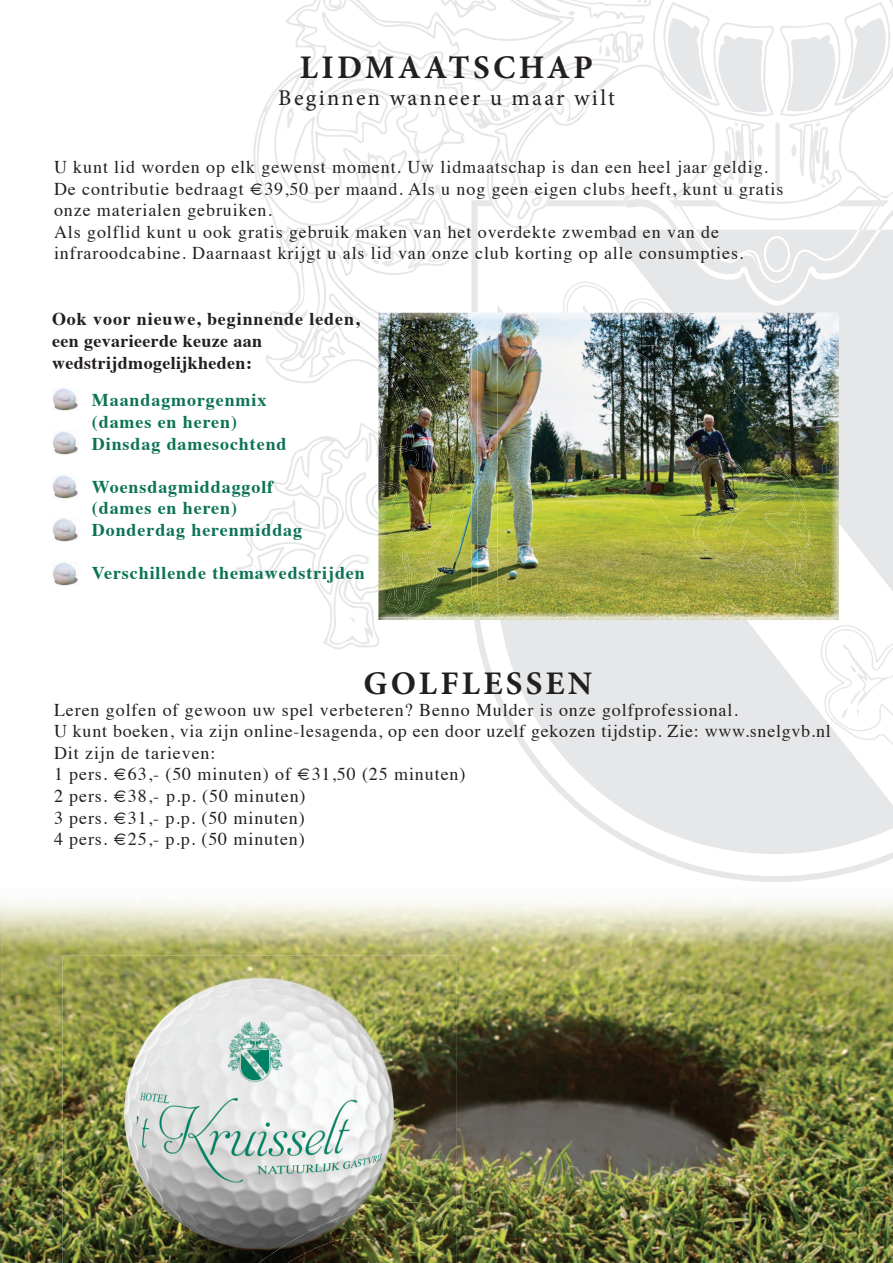
<style>
.page{position:relative;width:893px;height:1263px;background:#fff}
.page>*{position:absolute;margin:0;border:0;box-sizing:border-box;transform-origin:0 0}
.t1{font:700 33px "Minion Pro";letter-spacing:.1em;color:#231f20}
.t2{font:22.5px "Minion Pro";letter-spacing:.1em;color:#231f20}
.t3{font:18px/21.6px "Times";letter-spacing:.05em;color:#231f20}
.t4{font:700 18px/21.6px "Times";letter-spacing:.05em;color:#0c7355}
.t5{font:700 18px/21.6px "Times";letter-spacing:.02em;color:#231f20}
</style>
<div class="page">
<svg style="left:479px;top:649px;width:414px;height:233px"></svg>
<svg style="left:497px;top:649px;width:396px;height:205px;fill:#e6e7e9"></svg>
<svg style="left:820px;top:649px;width:73px;height:96px"></svg>
<svg style="left:236px;top:0;width:657px;height:649px"></svg>
<svg style="left:381px;top:168px;width:4px;height:11px"></svg>
<svg style="left:287px;top:107px;width:30px;height:88px"></svg>
<img style="left:0;top:899px;width:893px;height:95px">
<img style="left:0;top:994px;width:63px;height:269px">
<img style="left:456px;top:994px;width:437px;height:269px">
<img style="left:53px;top:388px;width:25px;height:23px">
<img style="left:53px;top:431px;width:25px;height:23px">
<img style="left:53px;top:475px;width:25px;height:23px">
<img style="left:53px;top:518px;width:25px;height:24px">
<img style="left:53px;top:562px;width:25px;height:23px">
<svg style="left:490px;top:0;width:403px;height:314px"></svg>
<img style="left:414px;top:617px;width:425px;height:3px">
<svg style="left:474px;top:617px;width:6px;height:3px"></svg>
<img style="left:500px;top:617px;width:247px;height:3px">
<img style="left:480px;top:313px;width:17px;height:304px">
<img style="left:788px;top:523px;width:51px;height:94px">
<img style="left:477px;top:313px;width:3px;height:304px">
<img style="left:745px;top:313px;width:94px;height:210px">
<img style="left:497px;top:313px;width:248px;height:304px">
<img style="left:562px;top:313px;width:117px;height:100px">
<img style="left:689px;top:454px;width:123px;height:133px">
<img style="left:586px;top:313px;width:59px;height:58px">
<img style="left:631px;top:321px;width:14px;height:6px">
<img style="left:656px;top:355px;width:13px;height:21px">
<img style="left:693px;top:457px;width:103px;height:118px">
<img style="left:787px;top:512px;width:18px;height:27px">
<svg style="left:796px;top:541px;width:11px;height:11px"></svg>
<img style="left:711px;top:482px;width:66px;height:55px">
<svg style="left:720px;top:474px;width:5px;height:7px"></svg>
<img style="left:414px;top:313px;width:63px;height:304px">
<img style="left:414px;top:321px;width:58px;height:186px">
<svg style="left:249px;top:226px;width:165px;height:419px"></svg>
<img style="left:438px;top:394px;width:18px;height:38px">
<img style="left:458px;top:414px;width:6px;height:26px">
<svg style="left:445px;top:435px;width:14px;height:38px"></svg>
<img style="left:63px;top:956px;width:393px;height:307px">
<img style="left:258px;top:1202px;width:197px;height:61px">
<h1 class="t1" style="left:300px;top:44px;width:295px">LIDMAATSCHAP</h1>
<p class="t2" style="left:278px;top:83px;width:338px">Beginnen wanneer u maar wilt</p>
<p class="t3" style="left:54px;top:155px;width:731px">U kunt lid worden op elk gewenst moment. Uw lidmaatschap is dan een heel jaar geldig.<br>De contributie bedraagt €39,50 per maand. Als u nog geen eigen clubs heeft, kunt u gratis onze materialen gebruiken.<br>Als golflid kunt u ook gratis gebruik maken van het overdekte zwembad en van de infraroodcabine. Daarnaast krijgt u als lid van onze club korting op alle consumpties.</p>
<p class="t5" style="left:52px;top:307px;width:309px">Ook voor nieuwe, beginnende leden, een gevarieerde keuze aan wedstrijdmogelijkheden:</p>
<p class="t4" style="left:92px;top:388px;width:196px">Maandagmorgenmix (dames en heren)<br>Dinsdag damesochtend</p>
<p class="t4" style="left:92px;top:474px;width:212px">Woensdagmiddaggolf (dames en heren)<br>Donderdag herenmiddag</p>
<p class="t4" style="left:92px;top:560px;width:274px">Verschillende themawedstrijden</p>
<h1 class="t1" style="left:363px;top:660px;width:230px">GOLFLESSEN</h1>
<p class="t3" style="left:54px;top:697px;width:778px">Leren golfen of gewoon uw spel verbeteren? Benno Mulder is onze golfprofessional.<br>U kunt boeken, via zijn online-lesagenda, op een door uzelf gekozen tijdstip. Zie: www.snelgvb.nl Dit zijn de tarieven:<br>1 pers. €63,- (50 minuten) of €31,50 (25 minuten)<br>2 pers. €38,- p.p. (50 minuten)<br>3 pers. €31,- p.p. (50 minuten)<br>4 pers. €25,- p.p. (50 minuten)</p>
</div>
